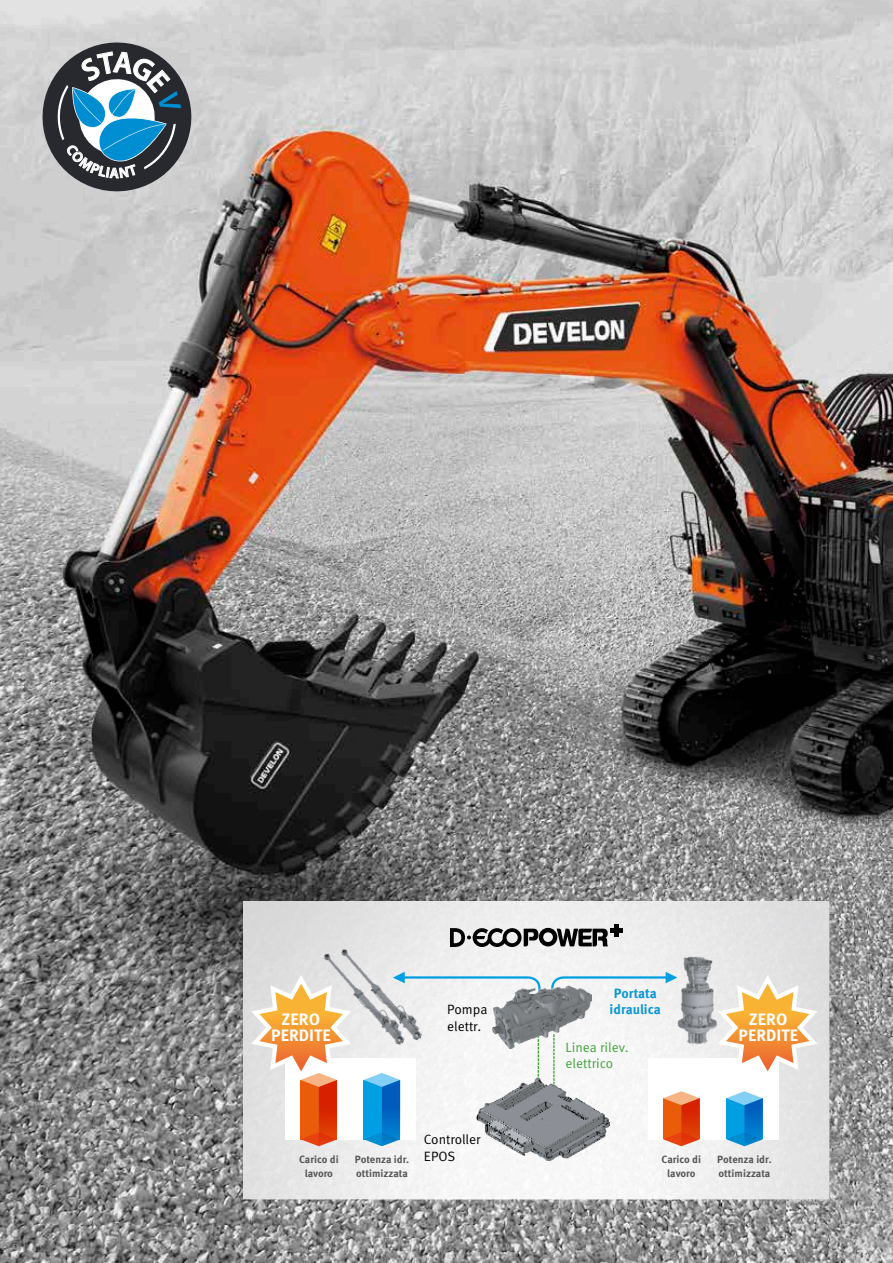
<style>
.page{position:relative;width:893px;height:1263px;background:#fff}
.page>*{position:absolute;margin:0;border:0;box-sizing:border-box;transform-origin:0 0}
.t1{font:700 16.5px/16.5px "Meta Pro";color:#fff;text-align:center}
.t2{font:13.5px/16.5px "Meta Pro Norm";color:#000}
.t3{font:13.5px/16.5px "Meta Pro Norm";color:#3fa435}
.t4{font:700 13.5px "Meta Pro";color:#0996d4}
.t5{font:12px "Meta Pro Norm";color:#979296}
.t6{font:700 10.5px/13.5px "Meta Pro";color:#565655;text-align:center}
.s1{font-size:15px}
</style>
<div class="page">
<img style="left:0;top:0;width:893px;height:1263px">
<img style="left:243px;top:901px;width:586px;height:298px">
<img style="left:645px;top:946px;width:103px;height:105px">
<svg style="left:450px;top:928px;width:158px;height:19px"></svg>
<hr style="left:614px;top:924px;width:4px;height:13px;background:#000">
<div style="left:610px;top:928px;width:13px;height:5px;background:#000"></div>
<img style="left:542px;top:986px;width:8px;height:62px">
<img style="left:476px;top:1077px;width:133px;height:83px">
<img style="left:323px;top:948px;width:116px;height:24px">
<img style="left:306px;top:953px;width:116px;height:92px">
<div style="left:648px;top:1058px;width:131px;height:81px;background:#fff"></div>
<svg style="left:550px;top:972px;width:150px;height:174px"></svg>
<svg style="left:726px;top:1091px;width:37px;height:55px;background:#2f9ddb"></svg>
<div style="left:285px;top:1058px;width:131px;height:81px;background:#fff"></div>
<svg style="left:718px;top:975px;width:100px;height:105px"></svg>
<svg style="left:251px;top:975px;width:100px;height:171px"></svg>
<svg style="left:364px;top:972px;width:178px;height:174px"></svg>
<svg style="left:43px;top:43px;width:148px;height:148px;background:#5a707d"></svg>
<p class="t5" style="left:12px;top:1235px;width:16px">6 <span class="s1">|</span></p>
<p class="t4" style="left:614px;top:982px;width:45px">Portata</p>
<p class="t2" style="left:447px;top:1000px;width:42px">Pompa</p>
<p class="t4" style="left:610px;top:999px;width:53px">idraulica</p>
<p class="t2" style="left:447px;top:1017px;width:36px">elettr.</p>
<h1 class="t1" style="left:271px;top:1010px;width:61px">ZERO<br>PERDITE</h1>
<h1 class="t1" style="left:738px;top:1010px;width:61px">ZERO<br>PERDITE</h1>
<p class="t3" style="left:566px;top:1038px;width:65px">Linea rilev. elettrico</p>
<p class="t2" style="left:424px;top:1131px;width:58px">Controller<br>EPOS</p>
<p class="t6" style="left:299px;top:1152px;width:41px">Carico di lavoro</p>
<p class="t6" style="left:662px;top:1152px;width:41px">Carico di lavoro</p>
<p class="t6" style="left:355px;top:1152px;width:56px;text-align:left">Potenza idr. ottimizzata</p>
<p class="t6" style="left:717px;top:1152px;width:56px;text-align:left">Potenza idr. ottimizzata</p>
</div>
